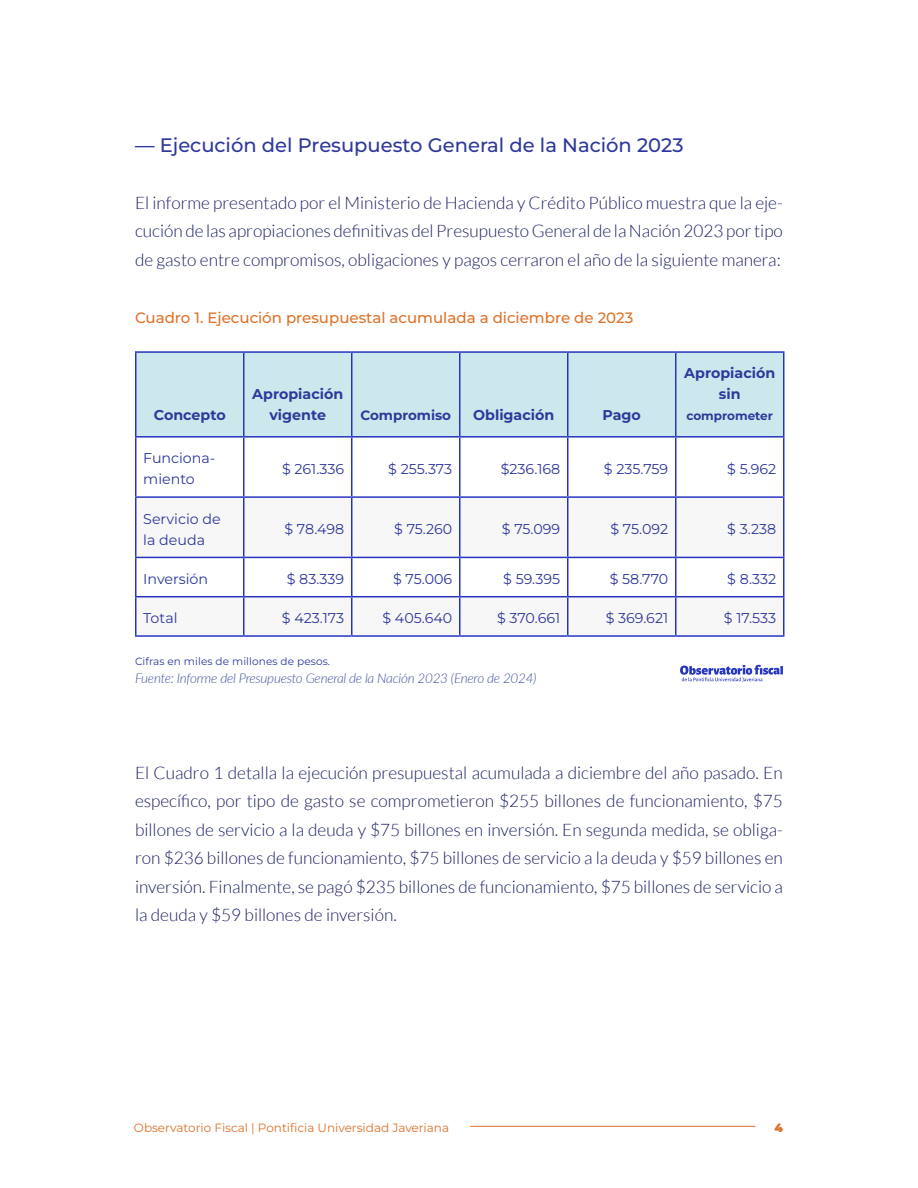
<style>
.page{position:relative;width:918px;height:1188px;background:#fff}
.page>*{position:absolute;margin:0;border:0;box-sizing:border-box;transform-origin:0 0}
.t1{font:500 19.5px "Montserrat";color:#2e389c}
.t2{font:300 17.25px/28.5px "Lato";color:#1a1f63;text-align:justify}
.t3{font:500 15px "Montserrat";color:#de7329}
.t4{font:14.25px/21px "Montserrat";color:#2f399b}
.t5{font:700 14.25px/21px "Montserrat";color:#2f399b;text-align:center}
.t6{font:italic 300 13.5px "Lato";letter-spacing:-.02em;color:#3f519f}
.t7{font:700 13.5px "Montserrat";color:#2f399b}
.t8{font:12px "Montserrat";color:#dd722a}
.t9{font:700 12px "Montserrat";color:#2f399b}
.t10{font:900 12px "Montserrat";color:#dd722a}
.t11{font:10.5px "Montserrat";letter-spacing:.01em;color:#2e389c}
</style>
<div class="page">
<hr style="left:470px;top:1126px;width:285px;height:1px;background:#dd722a">
<div style="left:136px;top:353px;width:647px;height:83px;background:#cde8ec"></div>
<svg style="left:136px;top:498px;width:647px;height:137px"></svg>
<svg style="left:136px;top:558px;width:647px;height:38px"></svg>
<hr style="left:459px;top:353px;width:1px;height:83px;background:#2635bf">
<hr style="left:567px;top:353px;width:1px;height:83px;background:#2635bf">
<hr style="left:675px;top:353px;width:1px;height:83px;background:#2635bf">
<hr style="left:352px;top:351px;width:108px;height:2px;background:#2635bf">
<hr style="left:460px;top:351px;width:108px;height:2px;background:#2635bf">
<hr style="left:568px;top:351px;width:108px;height:2px;background:#2635bf">
<hr style="left:676px;top:351px;width:108px;height:2px;background:#2635bf">
<hr style="left:783px;top:353px;width:1px;height:83px;background:#2635bf">
<hr style="left:352px;top:436px;width:108px;height:2px;background:#2635bf">
<hr style="left:460px;top:436px;width:108px;height:2px;background:#2635bf">
<hr style="left:568px;top:436px;width:108px;height:2px;background:#2635bf">
<hr style="left:676px;top:436px;width:108px;height:2px;background:#2635bf">
<hr style="left:135px;top:351px;width:109px;height:2px;background:#2635bf">
<hr style="left:135px;top:353px;width:1px;height:83px;background:#2635bf">
<hr style="left:244px;top:351px;width:108px;height:2px;background:#2635bf">
<hr style="left:243px;top:353px;width:1px;height:83px;background:#2635bf">
<hr style="left:351px;top:353px;width:1px;height:83px;background:#2635bf">
<hr style="left:135px;top:436px;width:109px;height:2px;background:#2635bf">
<hr style="left:244px;top:436px;width:108px;height:2px;background:#2635bf">
<hr style="left:135px;top:438px;width:1px;height:58px;background:#2635bf">
<hr style="left:243px;top:438px;width:1px;height:58px;background:#2635bf">
<hr style="left:351px;top:438px;width:1px;height:58px;background:#2635bf">
<hr style="left:459px;top:438px;width:1px;height:58px;background:#2635bf">
<hr style="left:567px;top:438px;width:1px;height:58px;background:#2635bf">
<hr style="left:675px;top:438px;width:1px;height:58px;background:#2635bf">
<hr style="left:783px;top:438px;width:1px;height:58px;background:#2635bf">
<hr style="left:135px;top:496px;width:109px;height:2px;background:#2635bf">
<hr style="left:135px;top:498px;width:1px;height:59px;background:#2635bf">
<hr style="left:244px;top:496px;width:108px;height:2px;background:#2635bf">
<hr style="left:243px;top:498px;width:1px;height:59px;background:#2635bf">
<hr style="left:352px;top:496px;width:108px;height:2px;background:#2635bf">
<hr style="left:351px;top:498px;width:1px;height:59px;background:#2635bf">
<hr style="left:460px;top:496px;width:108px;height:2px;background:#2635bf">
<hr style="left:459px;top:498px;width:1px;height:59px;background:#2635bf">
<hr style="left:568px;top:496px;width:108px;height:2px;background:#2635bf">
<hr style="left:567px;top:498px;width:1px;height:59px;background:#2635bf">
<hr style="left:676px;top:496px;width:108px;height:2px;background:#2635bf">
<hr style="left:675px;top:498px;width:1px;height:59px;background:#2635bf">
<hr style="left:783px;top:498px;width:1px;height:59px;background:#2635bf">
<hr style="left:135px;top:557px;width:109px;height:1px;background:#2635bf">
<hr style="left:135px;top:558px;width:1px;height:38px;background:#2635bf">
<hr style="left:244px;top:557px;width:108px;height:1px;background:#2635bf">
<hr style="left:243px;top:558px;width:1px;height:38px;background:#2635bf">
<hr style="left:352px;top:557px;width:108px;height:1px;background:#2635bf">
<hr style="left:351px;top:558px;width:1px;height:38px;background:#2635bf">
<hr style="left:460px;top:557px;width:108px;height:1px;background:#2635bf">
<hr style="left:459px;top:558px;width:1px;height:38px;background:#2635bf">
<hr style="left:568px;top:557px;width:108px;height:1px;background:#2635bf">
<hr style="left:567px;top:558px;width:1px;height:38px;background:#2635bf">
<hr style="left:676px;top:557px;width:108px;height:1px;background:#2635bf">
<hr style="left:675px;top:558px;width:1px;height:38px;background:#2635bf">
<hr style="left:783px;top:558px;width:1px;height:38px;background:#2635bf">
<hr style="left:135px;top:596px;width:109px;height:1px;background:#2635bf">
<hr style="left:135px;top:597px;width:1px;height:38px;background:#2635bf">
<hr style="left:244px;top:596px;width:108px;height:1px;background:#2635bf">
<hr style="left:243px;top:597px;width:1px;height:38px;background:#2635bf">
<hr style="left:352px;top:596px;width:108px;height:1px;background:#2635bf">
<hr style="left:351px;top:597px;width:1px;height:38px;background:#2635bf">
<hr style="left:460px;top:596px;width:108px;height:1px;background:#2635bf">
<hr style="left:459px;top:597px;width:1px;height:38px;background:#2635bf">
<hr style="left:568px;top:596px;width:108px;height:1px;background:#2635bf">
<hr style="left:567px;top:597px;width:1px;height:38px;background:#2635bf">
<hr style="left:676px;top:596px;width:108px;height:1px;background:#2635bf">
<hr style="left:675px;top:597px;width:1px;height:38px;background:#2635bf">
<hr style="left:783px;top:597px;width:1px;height:38px;background:#2635bf">
<hr style="left:135px;top:635px;width:109px;height:2px;background:#2635bf">
<hr style="left:244px;top:635px;width:108px;height:2px;background:#2635bf">
<hr style="left:352px;top:635px;width:108px;height:2px;background:#2635bf">
<hr style="left:460px;top:635px;width:108px;height:2px;background:#2635bf">
<hr style="left:568px;top:635px;width:108px;height:2px;background:#2635bf">
<hr style="left:676px;top:635px;width:108px;height:2px;background:#2635bf">
<svg style="left:680px;top:665px;width:103px;height:17px"></svg>
<p class="t1" style="left:135px;top:132px;width:550px">― Ejecución del Presupuesto General de la Nación 2023</p>
<p class="t2" style="left:135px;top:188px;width:649px">El informe presentado por el Ministerio de Hacienda y Crédito Público muestra que la eje&shy;cución de las apropiaciones definitivas del Presupuesto General de la Nación 2023 por tipo de gasto entre compromisos, obligaciones y pagos cerraron el año de la siguiente manera:</p>
<p class="t3" style="left:135px;top:307px;width:500px">Cuadro 1. Ejecución presupuestal acumulada a diciembre de 2023</p>
<p class="t5" style="left:154px;top:404px;width:73px">Concepto</p>
<p class="t5" style="left:252px;top:383px;width:92px">Apropiación vigente</p>
<p class="t7" style="left:360px;top:406px;width:92px">Compromiso</p>
<p class="t5" style="left:473px;top:404px;width:83px">Obligación</p>
<p class="t5" style="left:603px;top:404px;width:40px">Pago</p>
<p class="t5" style="left:684px;top:362px;width:92px">Apropiación sin</p>
<p class="t9" style="left:686px;top:408px;width:88px">comprometer</p>
<p class="t4" style="left:143px;top:447px;width:74px">Funciona&shy;miento</p>
<p class="t4" style="left:282px;top:458px;width:64px">$ 261.336</p>
<p class="t4" style="left:388px;top:458px;width:65px">$ 255.373</p>
<p class="t4" style="left:501px;top:458px;width:61px">$236.168</p>
<p class="t4" style="left:604px;top:458px;width:66px">$ 235.759</p>
<p class="t4" style="left:727px;top:458px;width:51px">$ 5.962</p>
<p class="t4" style="left:143px;top:508px;width:79px">Servicio de la deuda</p>
<p class="t4" style="left:284px;top:518px;width:61px">$ 78.498</p>
<p class="t4" style="left:394px;top:518px;width:60px">$ 75.260</p>
<p class="t4" style="left:502px;top:518px;width:60px">$ 75.099</p>
<p class="t4" style="left:610px;top:518px;width:59px">$ 75.092</p>
<p class="t4" style="left:727px;top:518px;width:50px">$ 3.238</p>
<p class="t4" style="left:143px;top:568px;width:66px">Inversión</p>
<p class="t4" style="left:287px;top:568px;width:59px">$ 83.339</p>
<p class="t4" style="left:393px;top:568px;width:61px">$ 75.006</p>
<p class="t4" style="left:503px;top:568px;width:59px">$ 59.395</p>
<p class="t4" style="left:610px;top:568px;width:60px">$ 58.770</p>
<p class="t4" style="left:727px;top:568px;width:50px">$ 8.332</p>
<p class="t4" style="left:143px;top:607px;width:36px">Total</p>
<p class="t4" style="left:282px;top:607px;width:64px">$ 423.173</p>
<p class="t4" style="left:382px;top:607px;width:71px">$ 405.640</p>
<p class="t4" style="left:497px;top:607px;width:65px">$ 370.661</p>
<p class="t4" style="left:606px;top:607px;width:64px">$ 369.621</p>
<p class="t4" style="left:724px;top:607px;width:54px">$ 17.533</p>
<p class="t11" style="left:135px;top:654px;width:197px">Cifras en miles de millones de pesos.</p>
<p class="t6" style="left:135px;top:668px;width:403px">Fuente: Informe del Presupuesto General de la Nación 2023 (Enero de 2024)</p>
<p class="t2" style="left:135px;top:758px;width:649px">El Cuadro 1 detalla la ejecución presupuestal acumulada a diciembre del año pasado. En específico, por tipo de gasto se comprometieron $255 billones de funcionamiento, $75 billones de servicio a la deuda y $75 billones en inversión. En segunda medida, se obliga&shy;ron $236 billones de funcionamiento, $75 billones de servicio a la deuda y $59 billones en inversión. Finalmente, se pagó $235 billones de funcionamiento, $75 billones de servicio a la deuda y $59 billones de inversión.</p>
<p class="t8" style="left:134px;top:1120px;width:317px">Observatorio Fiscal | Pontificia Universidad Javeriana</p>
<p class="t10" style="left:774px;top:1120px;width:10px">4</p>
</div>
